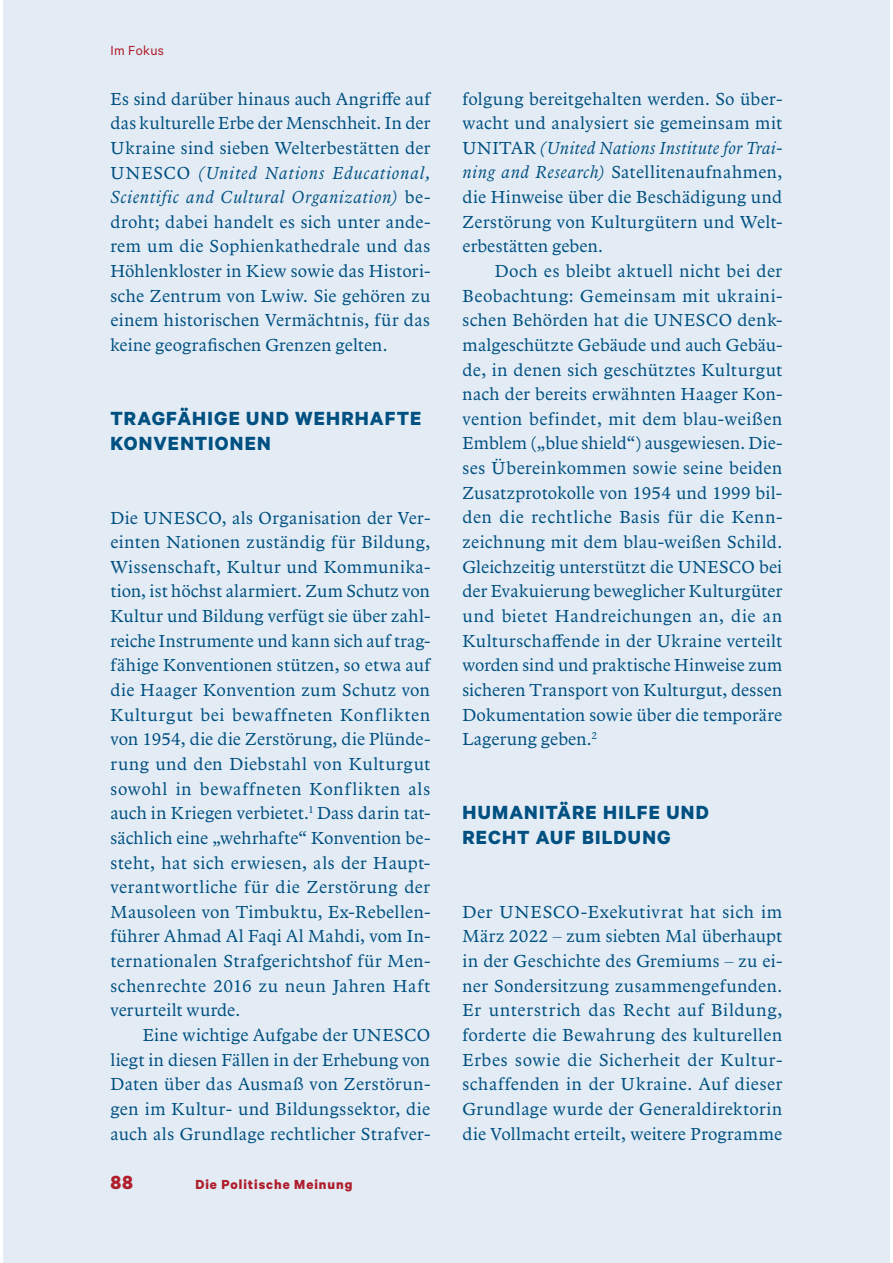
<style>
.page{position:relative;width:893px;height:1263px;background:#fff}
.page>*{position:absolute;margin:0;border:0;box-sizing:border-box;transform-origin:0 0}
.t1{font:700 21.45px/24.6px "Calibre";letter-spacing:.055em;color:#005081}
.t2{font:700 21.45px "Calibre";color:#af1e2c}
.t3{font:18px/24.6px "Arbesco DT";letter-spacing:.015em;color:#005081;text-align:justify}
.t4{font:700 14.85px "Calibre";letter-spacing:.065em;color:#af1e2c}
.t5{font:14.85px "Calibre";letter-spacing:.02em;color:#af1e2c}
.s1{font-style:italic}
</style>
<div class="page">
<div style="left:3px;top:0;width:887px;height:1263px;background:#e3ecf5"></div>
<p class="t5" style="left:110px;top:46px;width:55px">Im Fokus</p>
<p class="t3" style="left:110px;top:88px;width:321px">Es sind darüber hinaus auch Angriffe auf das kulturelle Erbe der Menschheit. In der Ukraine sind sieben Welterbestätten der UNESCO <span class="s1">(United Nations Educational, Scientific and Cultural Organization)</span> be&shy;droht; dabei handelt es sich unter ande&shy;rem um die Sophienkathedrale und das Höhlenkloster in Kiew sowie das Histori&shy;sche Zentrum von Lwiw. Sie gehören zu einem historischen Vermächtnis, für das keine geografischen Grenzen gelten.</p>
<p class="t1" style="left:110px;top:408px;width:312px">TRAGFÄHIGE UND WEHRHAFTE<br>KONVENTIONEN</p>
<p class="t3" style="left:110px;top:506px;width:321px">Die UNESCO, als Organisation der Ver&shy;einten Nationen zuständig für Bildung, Wissenschaft, Kultur und Kommunika&shy;tion, ist höchst alarmiert. Zum Schutz von Kultur und Bildung verfügt sie über zahl&shy;reiche Instrumente und kann sich auf trag&shy;fähige Konventionen stützen, so etwa auf die Haager Konvention zum Schutz von Kulturgut bei bewaffneten Konflikten von 1954, die die Zerstörung, die Plünde&shy;rung und den Diebstahl von Kulturgut sowohl in bewaffneten Konflikten als auch in Kriegen verbietet.<sup>1</sup> Dass darin tat&shy;sächlich eine „wehrhafte“ Konvention be&shy;steht, hat sich erwiesen, als der Haupt&shy;verantwortliche für die Zerstörung der Mausoleen von Timbuktu, Ex-Rebellen&shy;führer Ahmad Al Faqi Al Mahdi, vom In&shy;ternationalen Strafgerichtshof für Men&shy;schenrechte 2016 zu neun Jahren Haft verurteilt wurde.</p>
<p class="t3" style="left:110px;top:1024px;width:321px;text-indent:32px">Eine wichtige Aufgabe der UNESCO liegt in diesen Fällen in der Erhebung von Daten über das Ausmaß von Zerstörun&shy;gen im Kultur- und Bildungssektor, die auch als Grundlage rechtlicher Strafver-</p>
<p class="t2" style="left:110px;top:1175px;width:24px">88</p>
<p class="t4" style="left:195px;top:1179px;width:158px">Die Politische Meinung</p>
<p class="t3" style="left:462px;top:87px;width:321px">folgung bereitgehalten werden. So über&shy;wacht und analysiert sie gemeinsam mit UNITAR <span class="s1">(United Nations Institute for Trai&shy;ning and Research)</span> Satellitenaufnahmen, die Hinweise über die Beschädigung und Zerstörung von Kulturgütern und Welt&shy;erbe stätten geben.</p>
<p class="t3" style="left:462px;top:260px;width:321px;text-indent:32px">Doch es bleibt aktuell nicht bei der Beobachtung: Gemeinsam mit ukraini&shy;schen Behörden hat die UNESCO denk&shy;malgeschützte Gebäude und auch Gebäu&shy;de, in denen sich geschütztes Kulturgut nach der bereits erwähnten Haager Kon&shy;vention befindet, mit dem blau-weißen Emblem („blue shield“) ausgewiesen. Die&shy;ses Übereinkommen sowie seine beiden Zusatzprotokolle von 1954 und 1999 bil&shy;den die rechtliche Basis für die Kenn&shy;zeichnung mit dem blau-weißen Schild.<br>Gleichzeitig unterstützt die UNESCO bei der Evakuierung beweglicher Kulturgüter und bietet Handreichungen an, die an Kulturschaffende in der Ukraine verteilt worden sind und praktische Hinweise zum sicheren Transport von Kulturgut, dessen Dokumentation sowie über die temporäre Lagerung geben.<sup>2</sup></p>
<p class="t1" style="left:462px;top:802px;width:248px">HUMANITÄRE HILFE UND<br>RECHT AUF BILDUNG</p>
<p class="t3" style="left:462px;top:901px;width:321px">Der UNESCO-Exekutivrat hat sich im März 2022 – zum siebten Mal überhaupt in der Geschichte des Gremiums – zu ei&shy;ner Sondersitzung zusammengefunden.<br>Er unterstrich das Recht auf Bildung, forderte die Bewahrung des kulturellen Erbes sowie die Sicherheit der Kultur&shy;schaffenden in der Ukraine. Auf dieser Grundlage wurde der Generaldirektorin die Vollmacht erteilt, weitere Programme</p>
</div>
